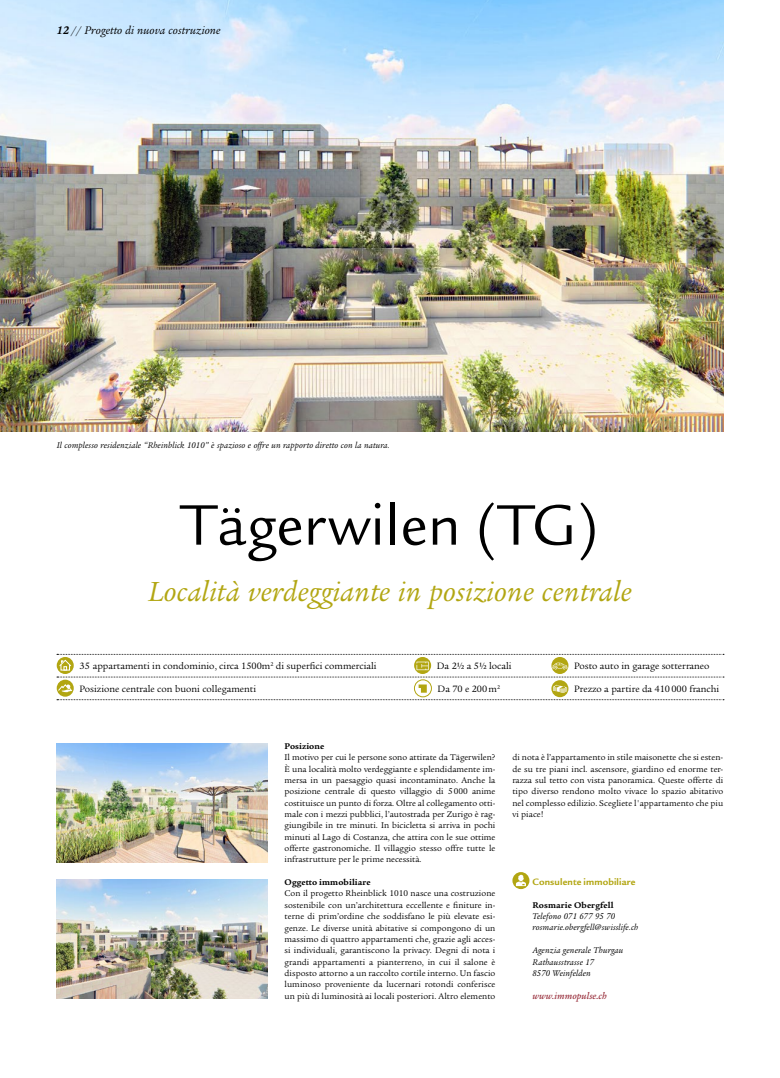
<style>
.page{position:relative;width:780px;height:1078px;background:#fff}
.page>*{position:absolute;margin:0;border:0;box-sizing:border-box;transform-origin:0 0}
.t1{font:62px "Legacy Sans ITC Pro";color:#000}
.t2{font:italic 30px "Legacy Serif ITC Pro";letter-spacing:.01em;color:#b2a612}
.t3{font:italic 12px "Legacy Serif ITC Pro";letter-spacing:.01em;color:#000}
.t4{font:10px "Legacy Serif ITC Pro";color:#000}
.t5{font:700 10px "Legacy Sans ITC Pro";letter-spacing:.015em;color:#b2a612}
.t6{font:italic 500 10px "Legacy Serif ITC Pro";letter-spacing:.005em;color:#99303d}
.t7{font:9px/11.3px "Legacy Serif ITC Pro";letter-spacing:.005em;color:#000;text-align:justify}
.t8{font:italic 9px/11.3px "Legacy Serif ITC Pro";letter-spacing:.015em;color:#000}
.t9{font:700 9px "Legacy Serif ITC Pro";letter-spacing:.01em;color:#000}
.s1{font-weight:700}
</style>
<div class="page">
<svg style="left:57px;top:676px;width:667px;height:1px"></svg>
<svg style="left:57px;top:699px;width:667px;height:1px"></svg>
<svg style="left:57px;top:656px;width:17px;height:17px"></svg>
<svg style="left:57px;top:679px;width:17px;height:17px"></svg>
<img style="left:0;top:0;width:723px;height:431px">
<svg style="left:512px;top:871px;width:17px;height:17px"></svg>
<svg style="left:516px;top:874px;width:10px;height:11px"></svg>
<svg style="left:414px;top:656px;width:17px;height:17px"></svg>
<div style="left:414px;top:679px;width:18px;height:18px;border:1px solid #b2a612;border-radius:50%"></div>
<svg style="left:418px;top:684px;width:9px;height:8px"></svg>
<div style="left:551px;top:656px;width:17px;height:17px;background:#b2a612;border-radius:50%"></div>
<svg style="left:551px;top:680px;width:17px;height:17px"></svg>
<svg style="left:57px;top:654px;width:667px;height:16px"></svg>
<svg style="left:553px;top:684px;width:14px;height:8px"></svg>
<svg style="left:58px;top:683px;width:14px;height:9px"></svg>
<img style="left:57px;top:743px;width:210px;height:119px">
<img style="left:57px;top:879px;width:210px;height:119px">
<h3 class="t3" style="left:57px;top:23px;width:165px"><span class="s1">12</span> // Progetto di nuova costruzione</h3>
<p class="t8" style="left:57px;top:439px;width:334px">Il complesso residenziale “Rheinblick 1010” è spazioso e offre un rapporto diretto con la natura.</p>
<h1 class="t1" style="left:181px;top:489px;width:418px">Tägerwilen (TG)</h1>
<h2 class="t2" style="left:148px;top:573px;width:485px">Località verdeggiante in posizione centrale</h2>
<p class="t4" style="left:79px;top:660px;width:298px">35 appartamenti in condominio, circa 1500m<sup>2</sup> di superfici commerciali</p>
<p class="t4" style="left:79px;top:682px;width:178px">Posizione centrale con buoni collegamenti</p>
<p class="t4" style="left:437px;top:660px;width:76px">Da 2½ a 5½ locali</p>
<p class="t4" style="left:437px;top:682px;width:64px">Da 70 e 200m<sup>2</sup></p>
<p class="t4" style="left:574px;top:660px;width:137px">Posto auto in garage sotterraneo</p>
<p class="t4" style="left:574px;top:682px;width:146px">Prezzo a partire da 410000 franchi</p>
<p class="t9" style="left:284px;top:740px;width:41px">Posizione</p>
<p class="t7" style="left:284px;top:751px;width:212px">Il motivo per cui le persone sono attirate da Tägerwilen?<br>È una località molto verdeggiante e splendidamente im&shy;mersa in un paesaggio quasi incontaminato. Anche la posizione centrale di questo villaggio di 5000 anime costituisce un punto di forza. Oltre al collegamento otti&shy;male con i mezzi pubblici, l’autostrada per Zurigo è rag&shy;giungibile in tre minuti. In bicicletta si arriva in pochi minuti al Lago di Costanza, che attira con le sue ottime offerte gastronomiche. Il villaggio stesso offre tutte le infrastrutture per le prime necessità.</p>
<p class="t9" style="left:284px;top:876px;width:87px">Oggetto immobiliare</p>
<p class="t7" style="left:284px;top:887px;width:212px">Con il progetto Rheinblick 1010 nasce una costruzione sostenibile con un’architettura eccellente e finiture in&shy;terne di prim’ordine che soddisfano le più elevate esi&shy;genze. Le diverse unità abitative si compongono di un massimo di quattro appartamenti che, grazie agli acces&shy;si individuali, garantiscono la privacy. Degni di nota i grandi appartamenti a pianterreno, in cui il salone è disposto attorno a un raccolto cortile interno. Un fascio luminoso proveniente da lucernari rotondi conferisce un più di luminosità ai locali posteriori. Altro elemento</p>
<p class="t7" style="left:512px;top:751px;width:212px">di nota è l’appartamento in stile maisonette che si esten&shy;de su tre piani incl. ascensore, giardino ed enorme ter&shy;razza sul tetto con vista panoramica. Queste offerte di tipo diverso rendono molto vivace lo spazio abitativo nel complesso edilizio. Scegliete l'appartamento che piu vi piace!</p>
<p class="t5" style="left:532px;top:875px;width:104px">Consulente immobiliare</p>
<p class="t9" style="left:532px;top:899px;width:83px">Rosmarie Obergfell</p>
<p class="t8" style="left:532px;top:910px;width:107px">Telefono 071 677 95 70 rosmarie.obergfell@swisslife.ch</p>
<p class="t8" style="left:532px;top:944px;width:92px">Agenzia generale Thurgau<br>Rathausstrasse 17<br>8570 Weinfelden</p>
<p class="t6" style="left:532px;top:988px;width:76px">www.immopulse.ch</p>
</div>
